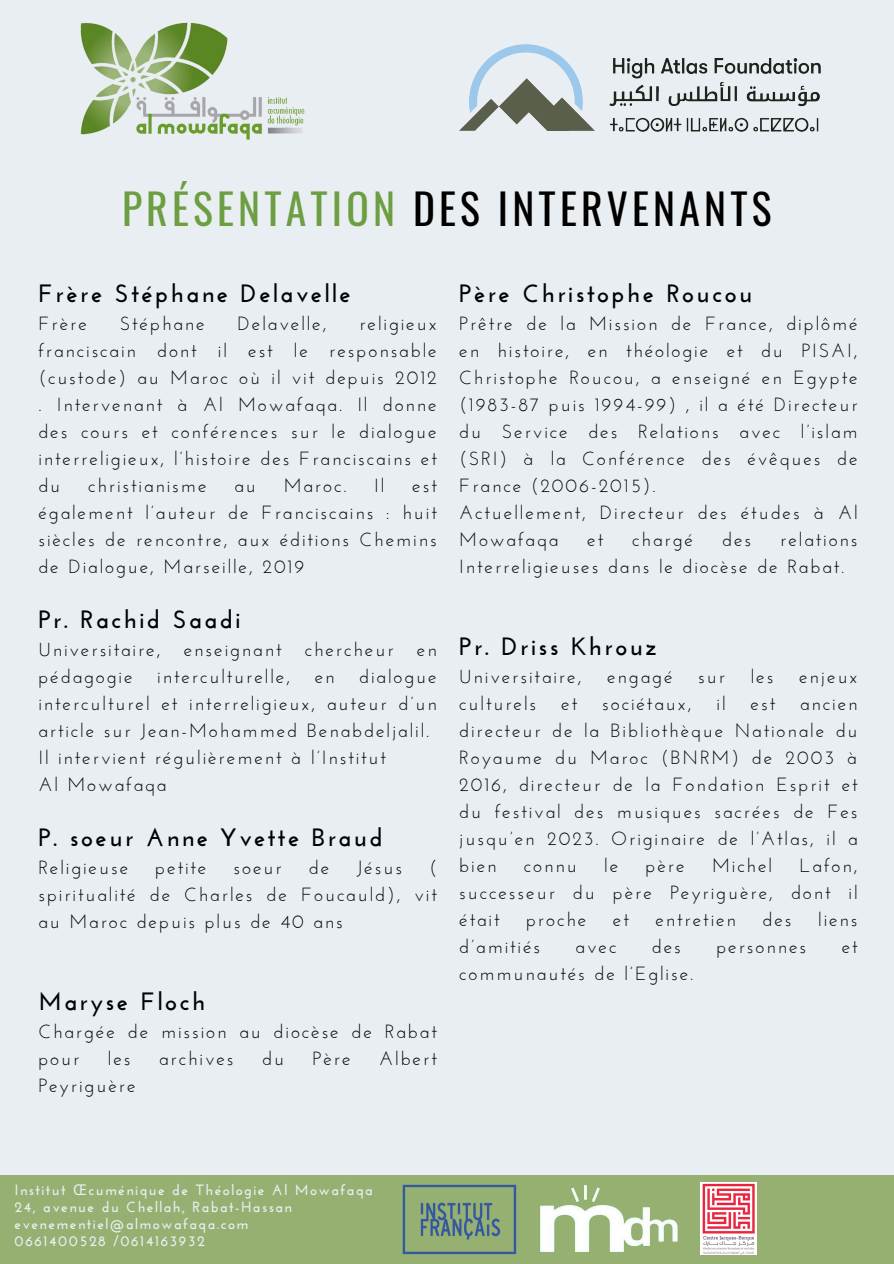
<style>
.page{position:relative;width:894px;height:1264px;background:#fff}
.page>*{position:absolute;margin:0;border:0;box-sizing:border-box;transform-origin:0 0}
.t1{font:41.7px "Oswald";letter-spacing:.1em;color:#000}
.t2{font:700 25.05px "Josefin Sans";letter-spacing:.1em;color:#000}
.t3{font:19.05px/27px "Josefin Sans";letter-spacing:.1em;color:#000;text-align:justify}
.t4{font:700 14.85px "Josefin Sans";letter-spacing:.1em;color:#e9eef2}
.s1{color:#6d9e42}
.s2{font-family:"Noto Sans";font-weight:400}
</style>
<div class="page">
<div style="left:0;top:0;width:893px;height:1263px;background:#e9eef2"></div>
<div style="left:0;top:1174px;width:893px;height:89px;background:#96b071"></div>
<img style="left:402px;top:1184px;width:114px;height:70px">
<img style="left:540px;top:1185px;width:138px;height:68px">
<img style="left:700px;top:1182px;width:56px;height:72px">
<img style="left:80px;top:22px;width:225px;height:118px">
<img style="left:459px;top:44px;width:361px;height:87px">
<p class="t1" style="left:122px;top:176px;width:650px"><span class="s1">PRÉSENTATION</span> DES INTERVENANTS</p>
<p class="t2" style="left:38px;top:283px;width:314px">Frère Stéphane Delavelle</p>
<p class="t3" style="left:38px;top:312px;width:50px">Frère</p>
<p class="t3" style="left:120px;top:312px;width:86px">Stéphane</p>
<p class="t3" style="left:237px;top:312px;width:90px">Delavelle,</p>
<p class="t3" style="left:38px;top:312px;width:400px;text-indent:321px">religieux franciscain dont il est le responsable (custode) au Maroc où il vit depuis 2012 . Intervenant à Al Mowafaqa. Il donne des cours et conférences sur le dialogue interreligieux, l’histoire des Franciscains et du</p>
<p class="t3" style="left:88px;top:474px;width:120px">christianisme</p>
<p class="t3" style="left:234px;top:474px;width:23px">au</p>
<p class="t3" style="left:283px;top:474px;width:64px">Maroc.</p>
<p class="t3" style="left:374px;top:474px;width:12px">Il</p>
<p class="t3" style="left:38px;top:474px;width:400px;text-indent:374px">est également l’auteur de Franciscains : huit siècles de rencontre, aux éditions Chemins de Dialogue, Marseille, 2019</p>
<h2 class="t2" style="left:38px;top:609px;width:204px">Pr. Rachid Saadi</h2>
<h2 class="t3" style="left:38px;top:638px;width:400px">Universitaire, enseignant chercheur en pédagogie</h2>
<h2 class="t3" style="left:38px;top:665px;width:400px;text-align:left;text-indent:321px">dialogue interculturel et interreligieux, auteur d’un article sur Jean-Mohammed Benabdeljalil.<br>Il intervient régulièrement à l’Institut<br>Al Mowafaqa</h2>
<h2 class="t3" style="left:157px;top:665px;width:134px">interculturelle,</h2>
<h2 class="t3" style="left:315px;top:665px;width:21px">en</h2>
<h2 class="t2" style="left:38px;top:827px;width:346px">P. soeur Anne Yvette Braud</h2>
<h2 class="t3" style="left:38px;top:856px;width:91px">Religieuse</h2>
<h2 class="t3" style="left:155px;top:856px;width:53px">petite</h2>
<h2 class="t3" style="left:233px;top:856px;width:50px">soeur</h2>
<h2 class="t3" style="left:309px;top:856px;width:22px">de</h2>
<h2 class="t3" style="left:356px;top:856px;width:47px">Jésus</h2>
<h2 class="t3" style="left:38px;top:856px;width:400px;text-indent:390px">( spiritualité de Charles de Foucauld), vit au Maroc depuis plus de 40 ans</h2>
<h2 class="t2" style="left:38px;top:991px;width:168px">Maryse Floch</h2>
<h2 class="t3" style="left:38px;top:1020px;width:400px">Chargée de mission au diocèse de Rabat pour</h2>
<h2 class="t3" style="left:108px;top:1047px;width:24px">les</h2>
<h2 class="t3" style="left:159px;top:1047px;width:76px">archives</h2>
<h2 class="t3" style="left:262px;top:1047px;width:23px">du</h2>
<h2 class="t3" style="left:312px;top:1047px;width:40px">Père</h2>
<h2 class="t3" style="left:379px;top:1047px;width:59px">Albert</h2>
<h2 class="t3" style="left:38px;top:1074px;width:99px">Peyriguère</h2>
<h2 class="t2" style="left:459px;top:283px;width:294px">Père Christophe Roucou</h2>
<h2 class="t3" style="left:459px;top:312px;width:400px;text-align:left">Prêtre de la Mission de France, diplômé en histoire, en théologie et du PISAI, Christophe Roucou, a enseigné en Egypte (1983-87 puis 1994-99) , il a été Directeur du Service des Relations avec l’islam (SRI) à la Conférence des évêques de France (2006-2015).<br>Actuellement, Directeur des études à Al Mowafaqa</h2>
<h2 class="t3" style="left:459px;top:528px;width:400px;text-indent:321px">relations<br>Interreligieuses dans le diocèse de Rabat.</h2>
<h2 class="t3" style="left:587px;top:528px;width:17px">et</h2>
<h2 class="t3" style="left:632px;top:528px;width:62px">chargé</h2>
<h2 class="t3" style="left:722px;top:528px;width:31px">des</h2>
<p class="t2" style="left:459px;top:636px;width:199px">Pr. Driss Khrouz</p>
<p class="t3" style="left:459px;top:665px;width:124px">Universitaire,</p>
<p class="t3" style="left:607px;top:665px;width:67px">engagé</p>
<p class="t3" style="left:698px;top:665px;width:28px">sur</p>
<p class="t3" style="left:750px;top:665px;width:24px">les</p>
<p class="t3" style="left:798px;top:665px;width:60px">enjeux</p>
<p class="t3" style="left:459px;top:692px;width:78px">culturels</p>
<p class="t3" style="left:561px;top:692px;width:17px">et</p>
<p class="t3" style="left:602px;top:692px;width:91px">sociétaux,</p>
<p class="t3" style="left:716px;top:692px;width:11px">il</p>
<p class="t3" style="left:750px;top:692px;width:26px">est</p>
<p class="t3" style="left:459px;top:692px;width:400px;text-indent:341px">ancien directeur de la Bibliothèque Nationale du Royaume du Maroc (BNRM) de 2003 à 2016, directeur de la Fondation Esprit et du festival des musiques sacrées de Fes jusqu’en 2023. Originaire de l’Atlas, il a bien</p>
<p class="t3" style="left:459px;top:854px;width:400px;text-indent:340px">Lafon, successeur du père Peyriguère, dont il était</p>
<p class="t3" style="left:524px;top:854px;width:54px">connu</p>
<p class="t3" style="left:604px;top:854px;width:16px">le</p>
<p class="t3" style="left:645px;top:854px;width:41px">père</p>
<p class="t3" style="left:712px;top:854px;width:61px">Michel</p>
<p class="t3" style="left:526px;top:908px;width:62px">proche</p>
<p class="t3" style="left:612px;top:908px;width:17px">et</p>
<p class="t3" style="left:655px;top:908px;width:82px">entretien</p>
<p class="t3" style="left:762px;top:908px;width:31px">des</p>
<p class="t3" style="left:818px;top:908px;width:41px">liens</p>
<p class="t3" style="left:459px;top:935px;width:82px">d’amitiés</p>
<p class="t3" style="left:575px;top:935px;width:42px">avec</p>
<p class="t3" style="left:651px;top:935px;width:31px">des</p>
<p class="t3" style="left:716px;top:935px;width:91px">personnes</p>
<p class="t3" style="left:841px;top:935px;width:17px">et</p>
<p class="t3" style="left:459px;top:962px;width:235px">communautés de l’Eglise.</p>
<p class="t4" style="left:14px;top:1183px;width:359px">Institut <span class="s2">Œ</span>cuménique de Théologie Al Mowafaqa</p>
<h1 class="t4" style="left:14px;top:1200px;width:279px">24, avenue du Chellah, Rabat-Hassan</h1>
<h2 class="t4" style="left:14px;top:1217px;width:235px">evenementiel@almowafaqa.com</h2>
<h2 class="t4" style="left:14px;top:1234px;width:192px">0661400528 /0614163932</h2>
</div>
